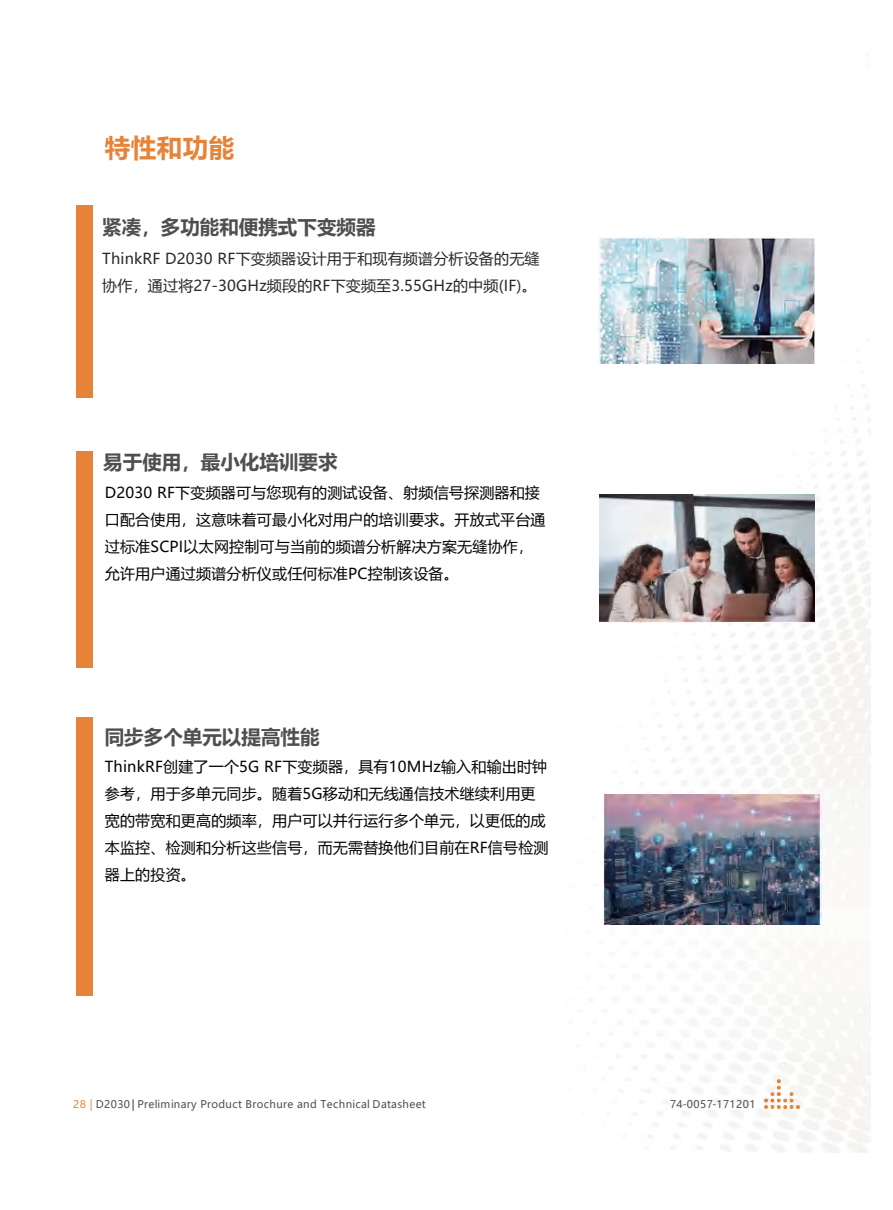
<style>
.page{position:relative;width:893px;height:1210px;background:#fff}
.page>*{position:absolute;margin:0;border:0;box-sizing:border-box;transform-origin:0 0}
.t1{font:700 25.5px "Microsoft Ya Hei";letter-spacing:.02em;color:#e78339}
.t2{font:700 19.5px "Microsoft Ya Hei";color:#4e4f50}
.t3{font:15px/27px "Microsoft Ya Hei";letter-spacing:.01em;color:#030303}
.t4{font:15px/27px "Microsoft Ya Hei";letter-spacing:.01em;color:#282929}
.t5{font:10.5px "Microsoft Ya Hei";letter-spacing:.04em;color:#4e4f50}
.s1{color:#e78339}
.s2{color:#282929}
</style>
<div class="page">
<img style="left:599px;top:237px;width:271px;height:916px">
<img style="left:764px;top:1079px;width:34px;height:30px">
<div style="left:76px;top:717px;width:17px;height:279px;background:#e78339"></div>
<div style="left:76px;top:451px;width:17px;height:217px;background:#e78339"></div>
<div style="left:76px;top:205px;width:17px;height:193px;background:#e78339"></div>
<img style="left:598px;top:238px;width:216px;height:126px">
<img style="left:599px;top:495px;width:215px;height:128px">
<img style="left:602px;top:794px;width:219px;height:130px">
<h1 class="t1" style="left:105px;top:130px;width:131px">特性和功能</h1>
<h2 class="t2" style="left:102px;top:213px;width:274px">紧凑，多功能和便携式下变频器</h2>
<p class="t4" style="left:102px;top:245px;width:438px">ThinkRF D2030 RF下变频器设计用于和现有频谱分析设备的无缝协作，通过将27-30GHz频段的RF下变频至3.55GHz的中频(IF)。</p>
<h2 class="t2" style="left:103px;top:448px;width:236px">易于使用，最小化培训要求</h2>
<p class="t3" style="left:105px;top:479px;width:442px">D2030 RF下变频器可与您现有的测试设备、射频信号探测器和接口配合使用，这意味着可最小化对用户的培训要求。开放式平台通过标准SCPI以太网控制可与当前的频谱分析解决方案无缝协作，允许用户通过频谱分析仪或任何标准PC控制该设备。</p>
<h2 class="t2" style="left:105px;top:723px;width:216px">同步多个单元以提高性能</h2>
<p class="t3" style="left:105px;top:752px;width:445px">ThinkRF创建了一个5G RF下变频器，具有10MHz输入和输出时钟参考，用于多单元同步。随着5G移动和无线通信技术继续利用更宽的带宽和更高的频率，用户可以并行运行多个单元，以更低的成本监控、检测和分析这些信号，而无需替换他们目前在RF信号检测器上的投资。</p>
<p class="t5" style="left:73px;top:1097px;width:354px"><span class="s1">28 |</span> D2030 <span class="s2">|</span> Preliminary Product Brochure and Technical Datasheet</p>
<p class="t5" style="left:669px;top:1097px;width:87px">74-0057-171201</p>
</div>
